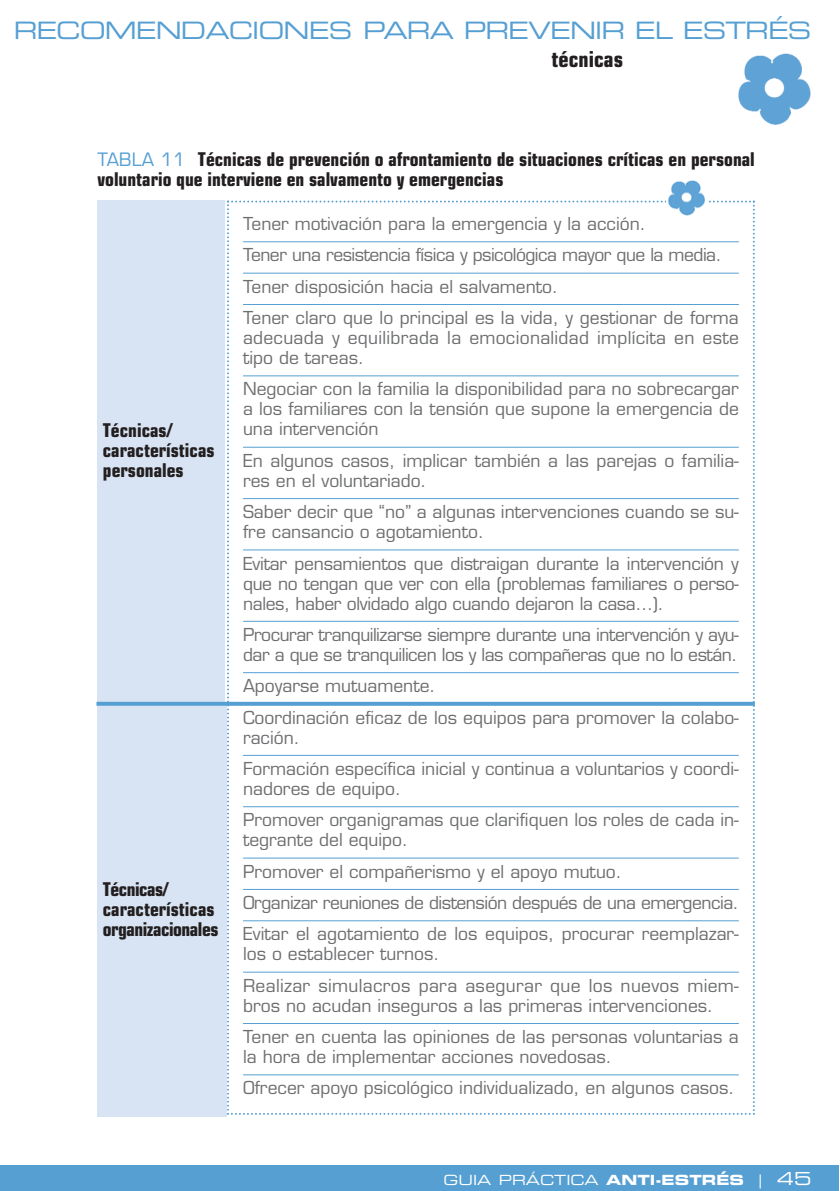
<style>
.page{position:relative;width:840px;height:1191px;background:#fff}
.page>*{position:absolute;margin:0;border:0;box-sizing:border-box;transform-origin:0 0}
.t1{font:24px "Eurostile Extended Two";letter-spacing:-.04em;color:#569fd3}
.t2{font:700 condensed 22px "Eurostile";color:#231f20}
.t3{font:700 condensed 19px/20px "Eurostile";color:#231f20}
.t4{font:700 condensed 19px/20px "Eurostile";letter-spacing:-.025em;color:#231f20}
.t5{font:17.4px/31.4px "Eurostile";color:#6d6e70}
.t6{font:17.4px/20px "Eurostile";letter-spacing:-.03em;color:#6d6e70}
.t7{font:17.4px/31.4px "Eurostile";letter-spacing:.02em;color:#6d6e70}
.t8{font:14px "Eurostile Extended Two";color:#fff}
.s1{font-weight:400;font-stretch:normal;font-size:18px;color:#569fd3}
.s2{font-family:"Eurostile Bold Extended Two"}
.s3{font-size:18px}
</style>
<div class="page">
<img style="left:738px;top:53px;width:73px;height:72px">
<div style="left:0;top:1166px;width:838px;height:25px;background:#569fd3"></div>
<div style="left:97px;top:200px;width:128px;height:504px;background:#d8e4f3"></div>
<svg style="left:227px;top:200px;width:527px;height:914px"></svg>
<img style="left:666px;top:180px;width:39px;height:36px">
<div style="left:97px;top:706px;width:130px;height:410px;background:#d8e4f3"></div>
<svg style="left:96px;top:702px;width:658px;height:4px;background:#5da3d5"></svg>
<h1 class="t1" style="left:14px;top:22px;width:799px">RECOMENDACIONES PARA PREVENIR EL ESTRÉS</h1>
<p class="t2" style="left:551px;top:51px;width:73px">técnicas</p>
<p class="t3" style="left:97px;top:150px;width:658px"><span class="s1">TABLA 11</span> Técnicas de prevención o afrontamiento de situaciones críticas en personal voluntario que interviene en salvamento y emergencias</p>
<p class="t3" style="left:103px;top:422px;width:113px">Técnicas/ características personales</p>
<p class="t4" style="left:103px;top:881px;width:117px">Técnicas/ características organizacionales</p>
<p class="t5" style="left:243px;top:210px;width:497px">Tener motivación para la emergencia y la acción.<br>Tener una resistencia física y psicológica mayor que la media.<br>Tener disposición hacia el salvamento.<br>Tener claro que lo principal es la vida, y gestionar de forma</p>
<p class="t5" style="left:243px;top:329px;width:497px;line-height:20px">adecuada y equilibrada la emocionalidad implícita en este tipo de tareas.</p>
<p class="t5" style="left:243px;top:381px;width:497px;line-height:20px;text-align:justify">Negociar con la familia la disponibilidad para no sobrecargar a los familiares con la tensión que supone la emergencia de una intervención</p>
<p class="t5" style="left:243px;top:452px;width:497px;line-height:20px">En algunos casos, implicar también a las parejas o familia&shy;res en el voluntariado.</p>
<p class="t5" style="left:243px;top:503px;width:497px;line-height:20px">Saber decir que “no” a algunas intervenciones cuando se su&shy;fre cansancio o agotamiento.</p>
<p class="t5" style="left:243px;top:555px;width:497px;line-height:20px;text-align:justify">Evitar pensamientos que distraigan durante la intervención y que no tengan que ver con ella (problemas familiares o perso&shy;nales, haber olvidado algo cuando dejaron la casa…).</p>
<p class="t6" style="left:243px;top:626px;width:497px">Procurar tranquilizarse siempre durante una intervención y ayu&shy;dar a que se tranquilicen los y las compañeras que no lo están.</p>
<p class="t5" style="left:243px;top:672px;width:497px">Apoyarse mutuamente.<br>Coordinación eficaz de los equipos para promover la colabo-</p>
<p class="t5" style="left:243px;top:723px;width:497px">ración.<br>Formación específica inicial y continua a voluntarios y coordi-</p>
<p class="t5" style="left:243px;top:774px;width:497px">nadores de equipo.<br>Promover organigramas que clarifiquen los roles de cada in-</p>
<p class="t5" style="left:243px;top:826px;width:497px">tegrante del equipo.<br>Promover el compañerismo y el apoyo mutuo.<br>Organizar reuniones de distensión después de una emergencia.<br>Evitar el agotamiento de los equipos, procurar reemplazar-</p>
<p class="t7" style="left:243px;top:940px;width:497px">los o establecer turnos.<br>Realizar simulacros para asegurar que los nuevos miem-</p>
<p class="t5" style="left:243px;top:991px;width:497px">bros no acudan inseguros a las primeras intervenciones.<br>Tener en cuenta las opiniones de las personas voluntarias a</p>
<p class="t5" style="left:243px;top:1042px;width:492px">la hora de implementar acciones novedosas.<br>Ofrecer apoyo psicológico individualizado, en algunos casos.</p>
<p class="t8" style="left:443px;top:1174px;width:369px">GUIA PRÁCTICA <span class="s2">ANTI-ESTRÉS</span> | <span class="s3">45</span></p>
</div>
